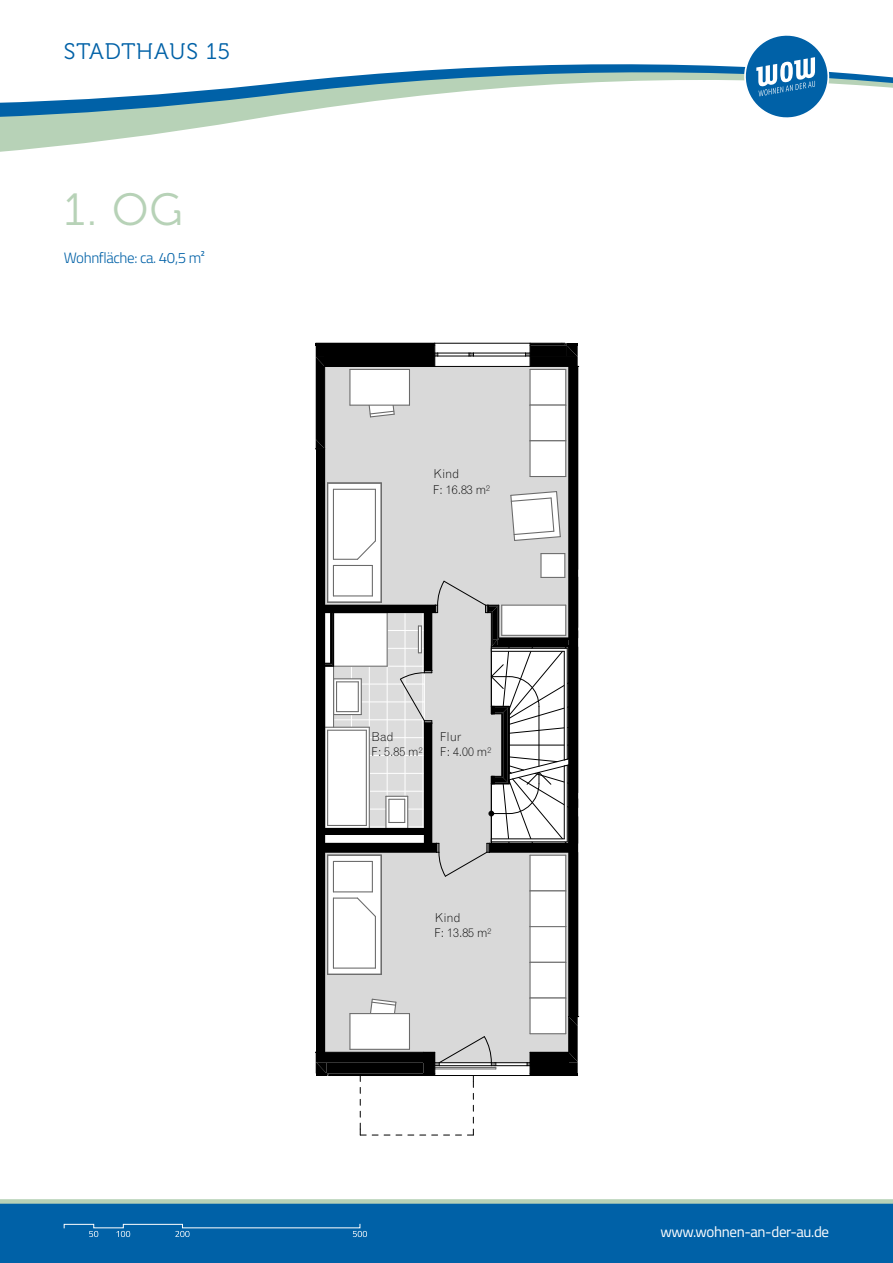
<style>
.page{position:relative;width:893px;height:1263px;background:#fff}
.page>*{position:absolute;margin:0;border:0;box-sizing:border-box;transform-origin:0 0}
.t1{font:45px "Museo 300";color:#b7d2b7}
.t2{font:22.5px "Museo 300";letter-spacing:.04em;color:#0061a7}
.t3{font:15px "Titillium Web";letter-spacing:-.025em;color:#fff}
.t4{font:300 15px "Titillium Web";letter-spacing:-.025em;color:#0061a7}
.t5{font:300 12.3px/15.3px "Grotesque MT Std";letter-spacing:-.015em;color:#000}
</style>
<div class="page">
<div style="left:325px;top:449px;width:243px;height:613px;background:#d9d9d9"></div>
<div style="left:334px;top:613px;width:90px;height:215px;background:#dcdcdc"></div>
<hr style="left:369px;top:613px;width:1px;height:215px;background:#fff">
<hr style="left:351px;top:613px;width:1px;height:215px;background:#fff">
<hr style="left:334px;top:613px;width:1px;height:215px;background:#fff">
<hr style="left:334px;top:684px;width:90px;height:1px;background:#fff">
<hr style="left:334px;top:701px;width:90px;height:1px;background:#fff">
<hr style="left:334px;top:719px;width:90px;height:1px;background:#fff">
<hr style="left:334px;top:737px;width:90px;height:1px;background:#fff">
<hr style="left:334px;top:755px;width:90px;height:1px;background:#fff">
<hr style="left:334px;top:773px;width:90px;height:1px;background:#fff">
<hr style="left:334px;top:791px;width:90px;height:1px;background:#fff">
<hr style="left:334px;top:809px;width:90px;height:1px;background:#fff">
<hr style="left:334px;top:826px;width:90px;height:1px;background:#fff">
<div style="left:328px;top:483px;width:53px;height:119px;background:#fff"></div>
<div style="left:328px;top:855px;width:53px;height:119px;background:#fff"></div>
<hr style="left:381px;top:855px;width:1px;height:119px;background:#6a6a6a">
<hr style="left:328px;top:974px;width:53px;height:1px;background:#6a6a6a">
<hr style="left:327px;top:855px;width:1px;height:119px;background:#6a6a6a">
<hr style="left:328px;top:855px;width:53px;height:1px;background:#6a6a6a">
<hr style="left:372px;top:861px;width:1px;height:31px;background:#6a6a6a">
<hr style="left:333px;top:891px;width:39px;height:1px;background:#6a6a6a">
<hr style="left:333px;top:861px;width:1px;height:31px;background:#6a6a6a">
<hr style="left:333px;top:861px;width:39px;height:1px;background:#6a6a6a">
<svg style="left:357px;top:897px;width:19px;height:21px"></svg>
<hr style="left:375px;top:916px;width:1px;height:52px;background:#6a6a6a">
<hr style="left:333px;top:967px;width:42px;height:2px;background:#6a6a6a">
<hr style="left:333px;top:898px;width:1px;height:70px;background:#6a6a6a">
<hr style="left:333px;top:897px;width:24px;height:2px;background:#6a6a6a">
<hr style="left:381px;top:483px;width:1px;height:119px;background:#6a6a6a">
<hr style="left:328px;top:602px;width:53px;height:1px;background:#6a6a6a">
<hr style="left:327px;top:483px;width:1px;height:119px;background:#6a6a6a">
<hr style="left:328px;top:482px;width:53px;height:2px;background:#6a6a6a">
<hr style="left:372px;top:565px;width:1px;height:31px;background:#6a6a6a">
<hr style="left:333px;top:565px;width:39px;height:1px;background:#6a6a6a">
<hr style="left:333px;top:565px;width:1px;height:31px;background:#6a6a6a">
<hr style="left:333px;top:595px;width:39px;height:1px;background:#6a6a6a">
<hr style="left:375px;top:489px;width:1px;height:52px;background:#6a6a6a">
<hr style="left:333px;top:489px;width:42px;height:1px;background:#6a6a6a">
<hr style="left:333px;top:489px;width:1px;height:70px;background:#6a6a6a">
<svg style="left:333px;top:539px;width:43px;height:21px"></svg>
<div style="left:334px;top:679px;width:27px;height:35px;background:#fff"></div>
<hr style="left:361px;top:679px;width:1px;height:35px;background:#6a6a6a">
<div style="left:530px;top:855px;width:36px;height:36px;background:#fff"></div>
<hr style="left:529px;top:855px;width:2px;height:36px;background:#6a6a6a">
<hr style="left:565px;top:855px;width:1px;height:36px;background:#6a6a6a">
<div style="left:530px;top:441px;width:36px;height:35px;background:#fff"></div>
<hr style="left:530px;top:476px;width:36px;height:1px;background:#6a6a6a">
<hr style="left:529px;top:441px;width:2px;height:35px;background:#6a6a6a">
<hr style="left:565px;top:441px;width:1px;height:35px;background:#6a6a6a">
<div style="left:530px;top:891px;width:36px;height:36px;background:#fff"></div>
<hr style="left:529px;top:891px;width:2px;height:36px;background:#6a6a6a">
<hr style="left:530px;top:890px;width:36px;height:1px;background:#6a6a6a">
<hr style="left:565px;top:891px;width:1px;height:36px;background:#6a6a6a">
<div style="left:530px;top:927px;width:36px;height:35px;background:#fff"></div>
<hr style="left:529px;top:927px;width:2px;height:35px;background:#6a6a6a">
<hr style="left:530px;top:926px;width:36px;height:1px;background:#6a6a6a">
<hr style="left:565px;top:927px;width:1px;height:35px;background:#6a6a6a">
<div style="left:530px;top:962px;width:36px;height:36px;background:#fff"></div>
<hr style="left:529px;top:962px;width:2px;height:36px;background:#6a6a6a">
<hr style="left:530px;top:962px;width:36px;height:1px;background:#6a6a6a">
<hr style="left:565px;top:962px;width:1px;height:36px;background:#6a6a6a">
<div style="left:530px;top:998px;width:36px;height:36px;background:#fff"></div>
<hr style="left:529px;top:998px;width:2px;height:36px;background:#6a6a6a">
<hr style="left:530px;top:997px;width:36px;height:1px;background:#6a6a6a">
<hr style="left:565px;top:998px;width:1px;height:36px;background:#6a6a6a">
<hr style="left:385px;top:796px;width:1px;height:32px;background:#6a6a6a">
<div style="left:325px;top:727px;width:44px;height:101px;background:#fff"></div>
<hr style="left:369px;top:727px;width:1px;height:101px;background:#6a6a6a">
<hr style="left:325px;top:727px;width:44px;height:1px;background:#6a6a6a">
<div style="left:334px;top:613px;width:53px;height:53px;background:#fff"></div>
<hr style="left:334px;top:666px;width:53px;height:1px;background:#6a6a6a">
<div style="left:325px;top:666px;width:9px;height:61px;background:#fff"></div>
<hr style="left:333px;top:666px;width:1px;height:61px;background:#6a6a6a">
<div style="left:569px;top:366px;width:9px;height:650px;background:#000"></div>
<hr style="left:568px;top:366px;width:1px;height:272px;background:#000">
<hr style="left:568px;top:852px;width:1px;height:164px;background:#000">
<div style="left:325px;top:843px;width:112px;height:9px;background:#000"></div>
<hr style="left:325px;top:852px;width:112px;height:1px;background:#000">
<hr style="left:325px;top:828px;width:99px;height:2px;background:#000">
<hr style="left:325px;top:830px;width:99px;height:4px;background:#000">
<hr style="left:325px;top:834px;width:99px;height:1px;background:#000">
<hr style="left:325px;top:605px;width:110px;height:2px;background:#000">
<hr style="left:325px;top:611px;width:110px;height:2px;background:#000">
<hr style="left:325px;top:607px;width:110px;height:4px;background:#000">
<svg style="left:325px;top:613px;width:9px;height:54px"></svg>
<svg style="left:368px;top:998px;width:29px;height:15px"></svg>
<svg style="left:510px;top:490px;width:51px;height:52px"></svg>
<hr style="left:336px;top:682px;width:1px;height:30px;background:#6a6a6a">
<svg style="left:334px;top:678px;width:27px;height:4px"></svg>
<hr style="left:358px;top:682px;width:1px;height:30px;background:#6a6a6a">
<svg style="left:334px;top:711px;width:27px;height:4px"></svg>
<div style="left:316px;top:449px;width:9px;height:603px;background:#000"></div>
<svg style="left:316px;top:343px;width:263px;height:106px"></svg>
<div style="left:350px;top:369px;width:59px;height:36px;background:#fff"></div>
<hr style="left:350px;top:369px;width:59px;height:1px;background:#6a6a6a">
<hr style="left:409px;top:369px;width:1px;height:36px;background:#6a6a6a">
<hr style="left:350px;top:405px;width:59px;height:1px;background:#6a6a6a">
<hr style="left:349px;top:369px;width:1px;height:36px;background:#6a6a6a">
<svg style="left:386px;top:553px;width:183px;height:324px"></svg>
<hr style="left:366px;top:730px;width:1px;height:95px;background:#6a6a6a">
<hr style="left:328px;top:825px;width:38px;height:1px;background:#6a6a6a">
<hr style="left:327px;top:730px;width:1px;height:95px;background:#6a6a6a">
<hr style="left:328px;top:730px;width:38px;height:1px;background:#6a6a6a">
<div style="left:350px;top:1013px;width:59px;height:36px;background:#fff"></div>
<hr style="left:349px;top:1013px;width:1px;height:36px;background:#6a6a6a">
<hr style="left:350px;top:1013px;width:59px;height:1px;background:#6a6a6a">
<hr style="left:409px;top:1013px;width:1px;height:36px;background:#6a6a6a">
<hr style="left:530px;top:1075px;width:48px;height:1px;background:#000">
<hr style="left:435px;top:1075px;width:95px;height:1px;background:#000">
<hr style="left:496px;top:1062px;width:31px;height:1px;background:#000">
<hr style="left:496px;top:1065px;width:31px;height:1px;background:#000">
<svg style="left:316px;top:1036px;width:180px;height:100px"></svg>
<svg style="left:527px;top:1016px;width:52px;height:59px"></svg>
<svg style="left:0;top:1199px;width:893px;height:64px;background:#0e6aa8"></svg>
<svg style="left:519px;top:64px;width:199px;height:2px"></svg>
<svg style="left:0;top:66px;width:893px;height:86px"></svg>
<svg style="left:744px;top:35px;width:88px;height:89px"></svg>
<svg style="left:63px;top:1223px;width:304px;height:14px;background:#1970af"></svg>
<h2 class="t2" style="left:64px;top:40px;width:168px">STADTHAUS 15</h2>
<h1 class="t1" style="left:64px;top:185px;width:120px">1. OG</h1>
<p class="t4" style="left:64px;top:247px;width:143px">Wohnfläche: ca. 40,5 m²</p>
<p class="t5" style="left:433px;top:467px;width:58px">Kind<br>F: 16.83 m<sup>2</sup></p>
<p class="t5" style="left:371px;top:730px;width:53px">Bad<br>F: 5.85 m<sup>2</sup></p>
<p class="t5" style="left:440px;top:730px;width:53px">Flur<br>F: 4.00 m<sup>2</sup></p>
<p class="t5" style="left:434px;top:911px;width:58px">Kind<br>F: 13.85 m<sup>2</sup></p>
<p class="t3" style="left:660px;top:1221px;width:170px">www.wohnen-an-der-au.de</p>
</div>
